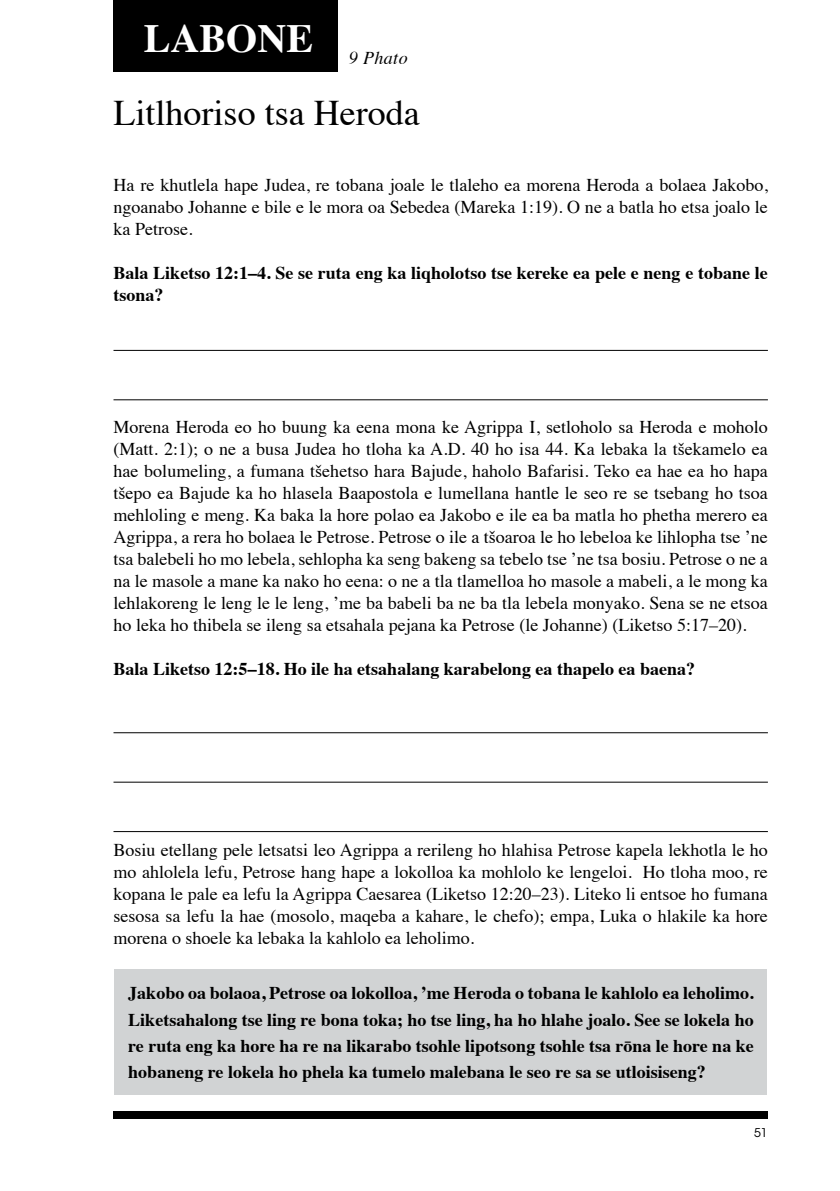
<style>
.page{position:relative;width:840px;height:1191px;background:#fff}
.page>*{position:absolute;margin:0;border:0;box-sizing:border-box;transform-origin:0 0}
.t1{font:700 40px "Times";color:#fff}
.t2{font:36px "Times";color:#000}
.t3{font:18px/22px "Times";color:#000;text-align:justify}
.t4{font:700 18px/26px "Times";color:#000}
.t5{font:italic 18px "Times";letter-spacing:.02em;color:#000}
.t6{font:12px "ITC Avant Garde Std";color:#000}
</style>
<div class="page">
<div style="left:113px;top:1111px;width:654px;height:8px;background:#000"></div>
<div style="left:113px;top:0;width:225px;height:71px;background:#000"></div>
<hr style="left:113px;top:350px;width:654px;height:1px;background:#000">
<hr style="left:113px;top:732px;width:654px;height:1px;background:#000">
<hr style="left:113px;top:399px;width:654px;height:1px;background:#000">
<hr style="left:113px;top:781px;width:654px;height:1px;background:#000">
<hr style="left:113px;top:831px;width:654px;height:1px;background:#000">
<div style="left:114px;top:969px;width:652px;height:125px;background:#d1d3d4"></div>
<h1 class="t1" style="left:144px;top:0;width:170px">LABONE</h1>
<p class="t5" style="left:349px;top:42px;width:60px">9 Phato</p>
<h2 class="t2" style="left:113px;top:80px;width:307px">Litlhoriso tsa Heroda</h2>
<p class="t3" style="left:113px;top:173px;width:655px">Ha re khutlela hape Judea, re tobana joale le tlaleho ea morena Heroda a bolaea Jakobo, ngoanabo Johanne e bile e le mora oa Sebedea (Mareka 1:19). O ne a batla ho etsa joalo le ka Petrose.</p>
<p class="t4" style="left:113px;top:260px;width:655px;line-height:22px">Bala Liketso 12:1–4. Se se ruta eng ka liqholotso tse kereke ea pele e neng e tobane le tsona?</p>
<p class="t3" style="left:113px;top:415px;width:655px">Morena Heroda eo ho buung ka eena mona ke Agrippa I, setloholo sa Heroda e moholo (Matt. 2:1); o ne a busa Judea ho tloha ka A.D. 40 ho isa 44. Ka lebaka la tšekamelo ea hae bolumeling, a fumana tšehetso hara Bajude, haholo Bafarisi. Teko ea hae ea ho hapa tšepo ea Bajude ka ho hlasela Baapostola e lumellana hantle le seo re se tsebang ho tsoa mehloling e meng. Ka baka la hore polao ea Jakobo e ile ea ba matla ho phetha merero ea Agrippa, a rera ho bolaea le Petrose. Petrose o ile a tšoaroa le ho lebeloa ke lihlopha tse ’ne tsa balebeli ho mo lebela, sehlopha ka seng bakeng sa tebelo tse ’ne tsa bosiu. Petrose o ne a na le masole a mane ka nako ho eena: o ne a tla tlamelloa ho masole a mabeli, a le mong ka lehlakoreng le leng le le leng, ’me ba babeli ba ne ba tla lebela monyako. Sena se ne etsoa ho leka ho thibela se ileng sa etsahala pejana ka Petrose (le Johanne) (Liketso 5:17–20).</p>
<p class="t4" style="left:113px;top:654px;width:583px">Bala Liketso 12:5–18. Ho ile ha etsahalang karabelong ea thapelo ea baena?</p>
<p class="t3" style="left:113px;top:837px;width:655px">Bosiu etellang pele letsatsi leo Agrippa a rerileng ho hlahisa Petrose kapela lekhotla le ho mo ahlolela lefu, Petrose hang hape a lokolloa ka mohlolo ke lengeloi. Ho tloha moo, re kopana le pale ea lefu la Agrippa Caesarea (Liketso 12:20–23). Liteko li entsoe ho fumana sesosa sa lefu la hae (mosolo, maqeba a kahare, le chefo); empa, Luka o hlakile ka hore morena o shoele ka lebaka la kahlolo ea leholimo.</p>
<p class="t4" style="left:128px;top:978px;width:626px;text-align:justify">Jakobo oa bolaoa, Petrose oa lokolloa, ’me Heroda o tobana le kahlolo ea leholimo.<br>Liketsahalong tse ling re bona toka; ho tse ling, ha ho hlahe joalo. See se lokela ho re ruta eng ka hore ha re na likarabo tsohle lipotsong tsohle tsa rōna le hore na ke hobaneng re lokela ho phela ka tumelo malebana le seo re sa se utloisiseng?</p>
<p class="t6" style="left:753px;top:1125px;width:15px">51</p>
</div>
